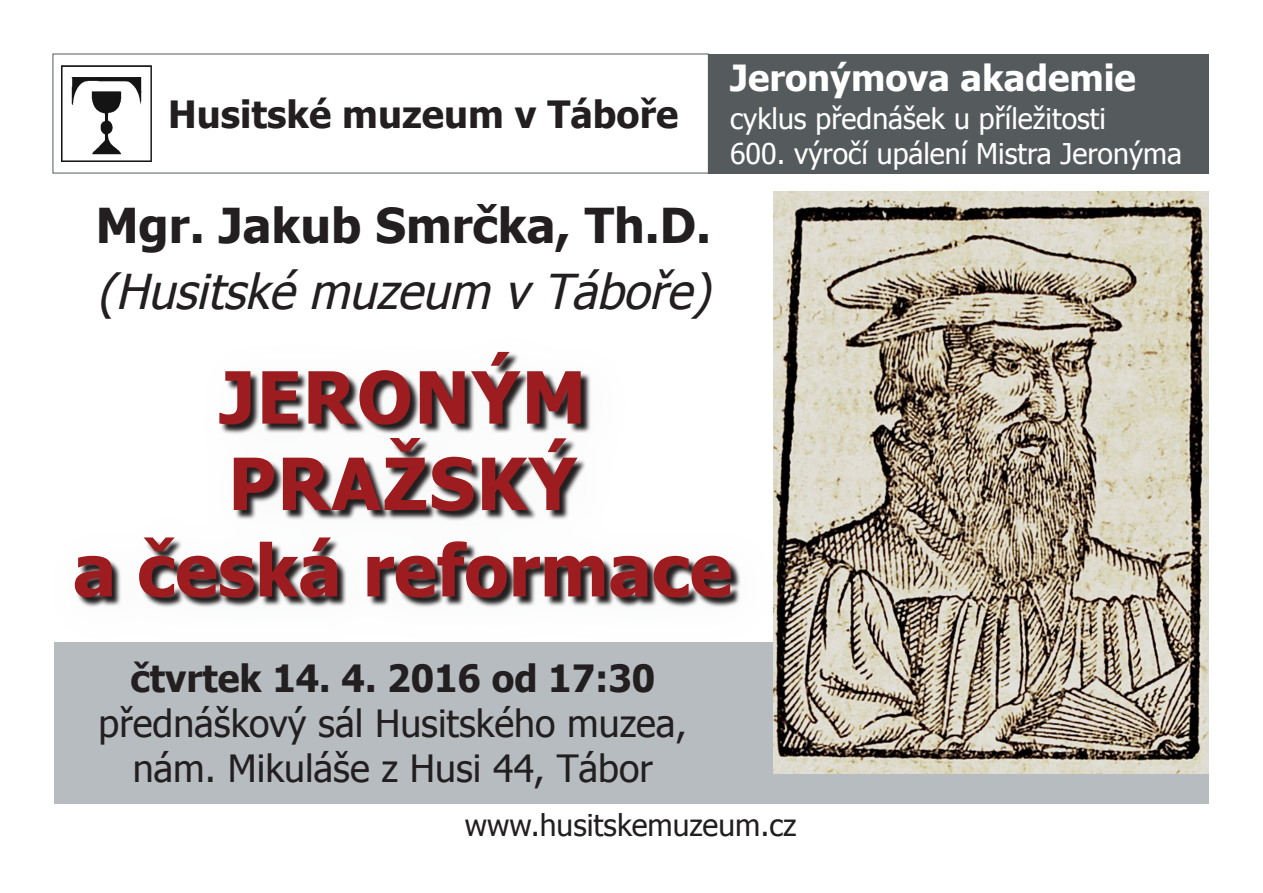
<style>
.page{position:relative;width:1263px;height:893px;background:#fff}
.page>*{position:absolute;margin:0;border:0;box-sizing:border-box;transform-origin:0 0}
.t1{font:700 72px/86.4px "Tahoma";letter-spacing:.01em;color:#9c1c1f;text-align:center}
.t2{font:italic 48px "Tahoma";color:#231f20}
.t3{font:700 48px "Tahoma";color:#231f20}
.t4{font:37.5px/45px "Tahoma";color:#231f20;text-align:center}
.t5{font:700 37.5px "Tahoma";color:#231f20}
.t6{font:700 36px "Tahoma";color:#fff}
.t7{font:30px "Tahoma";color:#231f20}
.t8{font:28.5px/34.2px "Tahoma";color:#fff}
</style>
<div class="page">
<div style="left:54px;top:642px;width:677px;height:162px;background:#b6bcbf"></div>
<img style="left:61px;top:66px;width:91px;height:95px">
<div style="left:709px;top:54px;width:500px;height:119px;background:#555b5d"></div>
<div style="left:43px;top:321px;width:738px;height:328px;background:#b6bcbf;opacity:.19"></div>
<svg style="left:76px;top:353px;width:665px;height:255px"></svg>
<div style="left:731px;top:642px;width:478px;height:162px;background:#b6bcbf"></div>
<img style="left:773px;top:191px;width:436px;height:583px">
<h3 class="t5" style="left:168px;top:88px;width:512px">Husitské muzeum v Táboře</h3>
<h2 class="t3" style="left:96px;top:191px;width:617px">Mgr. Jakub Smrčka, Th.D.</h2>
<h2 class="t2" style="left:97px;top:259px;width:630px">(Husitskémuzeum vTáboře)</h2>
<p class="t6" style="left:730px;top:53px;width:407px">Jeronýmova akademie</p>
<p class="t8" style="left:730px;top:104px;width:454px">cyklus přednášek u příležitosti<br>600. výročí upálení Mistra Jeronýma</p>
<h1 class="t1" style="left:73px;top:357px;width:661px">JERONÝM<br>PRAŽSKÝ<br>a česká reformace</h1>
<h3 class="t5" style="left:131px;top:652px;width:526px">čtvrtek 14. 4. 2016 od 17:30</h3>
<h3 class="t4" style="left:99px;top:703px;width:590px">přednáškový sál Husitského muzea, nám. Mikuláše z Husi 44, Tábor</h3>
<p class="t7" style="left:465px;top:805px;width:333px">www.husitskemuzeum.cz</p>
</div>
